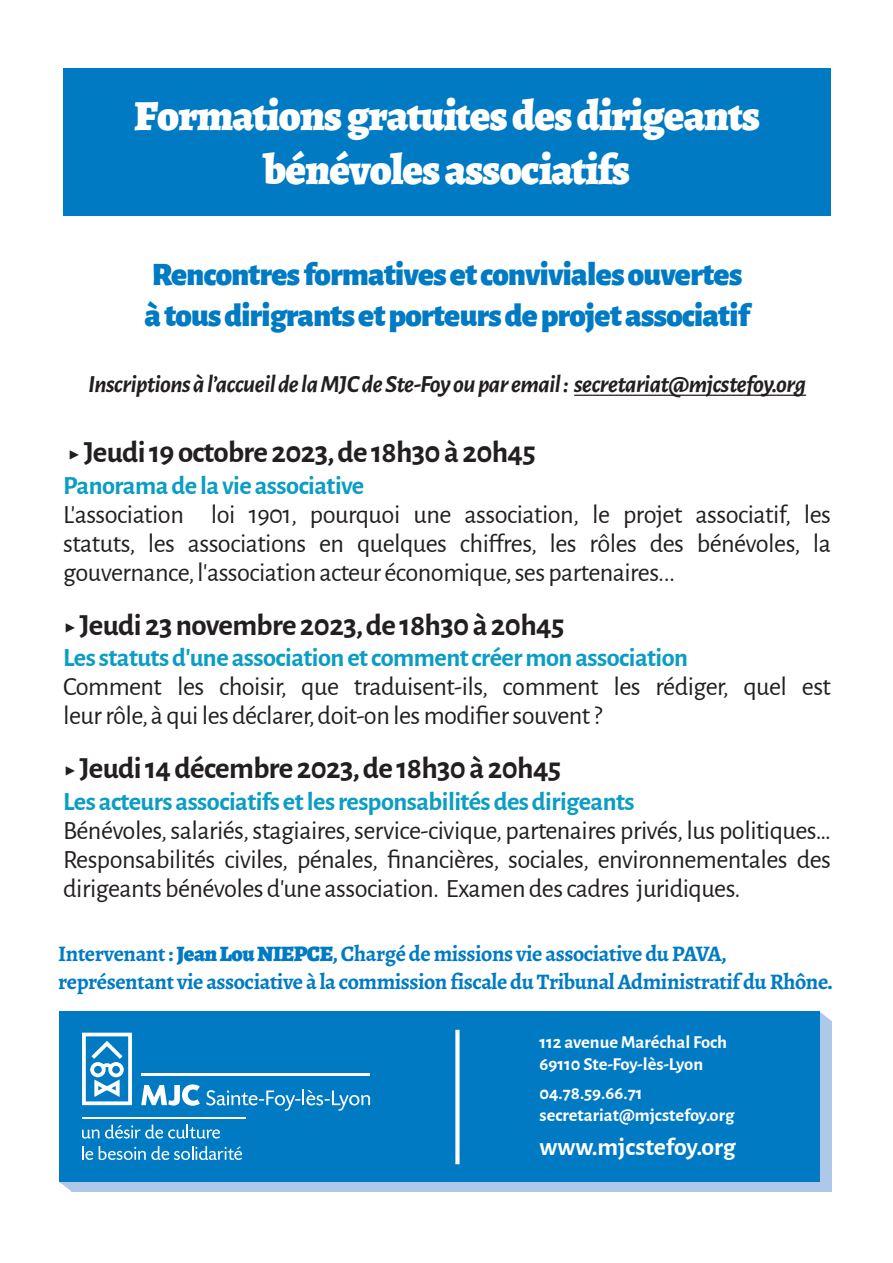
<style>
.page{position:relative;width:893px;height:1263px;background:#fff}
.page>*{position:absolute;margin:0;border:0;box-sizing:border-box;transform-origin:0 0}
.Accroche_-_st1{font:900 43.2px/53.6px "Alegreya";letter-spacing:-.02em;color:#fff;text-align:center}
.Accroche_-_st1-2{font:900 33px "Alegreya Sans";letter-spacing:-.02em;color:#007bc3}
.Accroche_-_st1-3{font:700 30.9px "Alegreya Sans";letter-spacing:-.02em;color:#231f20}
.Accroche_-_st1-4{font:26.4px/29px "Alegreya Sans";letter-spacing:-.02em;color:#231f20;text-align:justify}
.Accroche_-_st1-5{font:700 26.4px "Alegreya Sans";letter-spacing:-.02em;color:#0c9dc3}
.t1{font:700 25.35px "Alegreya Sans";color:#fff}
.Accroche_-_st1-6{font:italic 700 24.75px "Alegreya Sans";letter-spacing:-.02em;color:#231f20}
.Accroche_-_st1-7{font:700 22.2px/28.3px "Alegreya";letter-spacing:-.02em;color:#007bc3}
.t2{font:700 18.3px "Alegreya Sans";color:#fff}
.s1{font-weight:900}
</style>
<div class="page">
<div style="left:63px;top:68px;width:768px;height:148px;background:#007bc3"></div>
<hr style="left:574px;top:395px;width:232px;height:1px;background:#231f20">
<svg style="left:59px;top:1181px;width:12px;height:10px"></svg>
<div style="left:71px;top:1021px;width:761px;height:170px;background:#adc8e8"></div>
<svg style="left:819px;top:1011px;width:13px;height:10px"></svg>
<div style="left:59px;top:1011px;width:760px;height:170px;background:#007bc3"></div>
<div style="left:455px;top:1030px;width:5px;height:134px;background:#fff"></div>
<svg style="left:141px;top:1084px;width:59px;height:22px"></svg>
<svg style="left:206px;top:1089px;width:164px;height:22px"></svg>
<hr style="left:141px;top:1073px;width:229px;height:3px;background:#fff">
<hr style="left:82px;top:1117px;width:164px;height:1px;background:#fff">
<svg style="left:82px;top:1129px;width:17px;height:9px"></svg>
<svg style="left:105px;top:1125px;width:115px;height:13px"></svg>
<svg style="left:82px;top:1146px;width:11px;height:14px"></svg>
<svg style="left:99px;top:1146px;width:143px;height:14px"></svg>
<svg style="left:82px;top:1033px;width:50px;height:72px"></svg>
<p class="Accroche_-_st1" style="left:134px;top:89px;width:627px">Formations gratuites des dirigeants bénévoles associatifs</p>
<p class="Accroche_-_st1-2" style="left:152px;top:248px;width:592px">Rencontres formatives et conviviales ouvertes</p>
<p class="Accroche_-_st1-2" style="left:145px;top:289px;width:606px">à tous dirigrants et porteurs de projet associatif</p>
<p class="Accroche_-_st1-6" style="left:88px;top:366px;width:720px">Inscriptions à l’accueil de la MJC de Ste-Foy ou par email : secretariat@mjcstefoy.org</p>
<p class="Accroche_-_st1-3" style="left:67px;top:429px;width:470px">&lt;right&gt; Jeudi 19 octobre 2023, de 18h30 à 20h45</p>
<p class="Accroche_-_st1-5" style="left:63px;top:466px;width:303px">Panorama de la vie associative</p>
<p class="Accroche_-_st1-4" style="left:63px;top:498px;width:769px">L’association loi 1901, pourquoi une association, le projet associatif, les statuts, les associations en quelques chiffres, les rôles des bénévoles, la gouvernance, l’association acteur économique, ses partenaires...</p>
<p class="Accroche_-_st1-3" style="left:63px;top:602px;width:503px">&lt;right&gt; Jeudi 23 novembre 2023, de 18h30 à 20h45</p>
<p class="Accroche_-_st1-5" style="left:63px;top:638px;width:626px">Les statuts d’une association et comment créer mon association</p>
<p class="Accroche_-_st1-4" style="left:63px;top:671px;width:769px">Comment les choisir, que traduisent-ils, comment les rédiger, quel est leur rôle, à qui les déclarer, doit-on les modifier souvent ?</p>
<p class="Accroche_-_st1-3" style="left:63px;top:746px;width:500px">&lt;right&gt; Jeudi 14 décembre 2023, de 18h30 à 20h45</p>
<p class="Accroche_-_st1-5" style="left:63px;top:782px;width:573px">Les acteurs associatifs et les responsabilités des dirigeants</p>
<p class="Accroche_-_st1-4" style="left:63px;top:815px;width:769px">Bénévoles, salariés, stagiaires, service-civique, partenaires privés, lus politiques… Responsabilités civiles, pénales, financières, sociales, environnementales des dirigeants bénévoles d’une association. Examen des cadres juridiques.</p>
<p class="Accroche_-_st1-7" style="left:58px;top:939px;width:776px">Intervenant : <span class="s1">Jean Lou NIEPCE</span>, Chargé de missions vie associative du PAVA, représentant vie associative à la commission fiscale du Tribunal Administratif du Rhône.</p>
<p class="t2" style="left:540px;top:1029px;width:189px">112 avenue Maréchal Foch</p>
<p class="t2" style="left:540px;top:1051px;width:165px">69110 Ste-Foy-lès-Lyon</p>
<p class="t2" style="left:540px;top:1080px;width:104px">04.78.59.66.71</p>
<p class="t2" style="left:540px;top:1102px;width:196px">secretariat@mjcstefoy.org</p>
<p class="t1" style="left:540px;top:1129px;width:198px">www.mjcstefoy.org</p>
</div>
